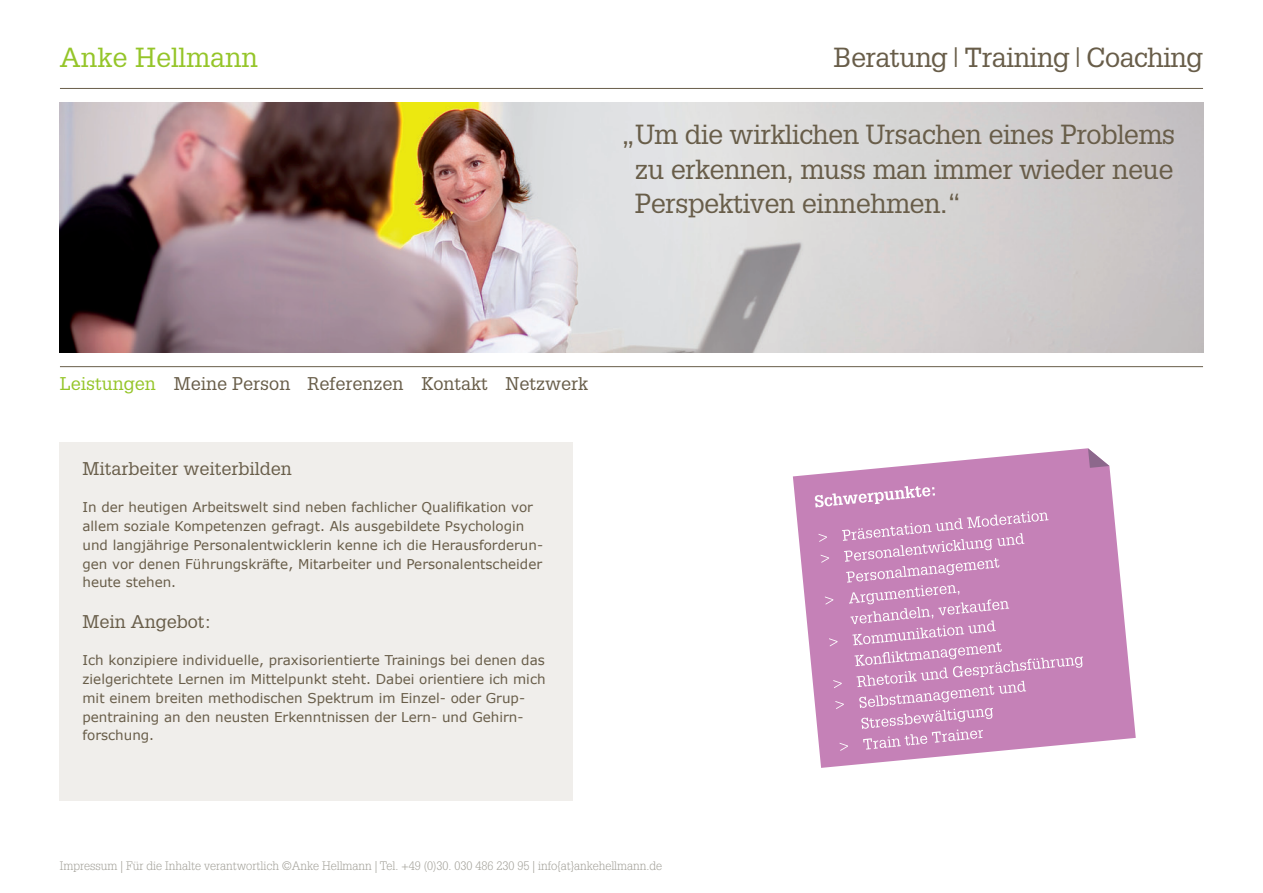
<style>
.page{position:relative;width:1263px;height:893px;background:#fff}
.page>*{position:absolute;margin:0;border:0;box-sizing:border-box;transform-origin:0 0}
.t1{font:27px/34.5px "Glypha LT Std";letter-spacing:-.02em;color:#685d49;text-align:justify}
.t2{font:27px "Glypha LT Std";color:#95c529}
.t3{font:18px "Glypha LT Std";color:#685d49}
.t4{font:13.5px/18.8px "Verdana";color:#685d49}
.t5{font:300 12px "Glypha LT Std";color:#a19f97}
.s1{color:#95c529}
</style>
<div class="page">
<hr style="left:60px;top:88px;width:1143px;height:1px;background:#685d49">
<hr style="left:60px;top:366px;width:1143px;height:1px;background:#685d49">
<img style="left:60px;top:102px;width:1143px;height:251px">
<div style="left:60px;top:442px;width:513px;height:359px;background:#f0eeeb"></div>
<svg style="left:793px;top:448px;width:343px;height:320px;fill:#c581b7"></svg>
<svg style="left:1088px;top:448px;width:21px;height:20px"></svg>
<svg style="left:815px;top:486px;width:268px;height:265px;background:#ca8cbd"></svg>
<h1 class="t2" style="left:60px;top:41px;width:200px">Anke Hellmann</h1>
<h1 class="t1" style="left:833px;top:40px;width:371px">Beratung|Training|Coaching</h1>
<h1 class="t1" style="left:635px;top:117px;width:542px;text-indent:-14px">„Um die wirklichen Ursachen eines Problems zu erkennen, muss man immer wieder neue Perspektiven einnehmen.“</h1>
<h2 class="t3" style="left:60px;top:372px;width:530px"><span class="s1">Leistungen</span> Meine Person Referenzen Kontakt Netzwerk</h2>
<h2 class="t3" style="left:82px;top:458px;width:211px">Mitarbeiter weiterbilden</h2>
<p class="t4" style="left:82px;top:498px;width:462px">In der heutigen Arbeitswelt sind neben fachlicher Qualifikation vor allem soziale Kompetenzen gefragt. Als ausgebildete Psychologin und langjährige Personalentwicklerin kenne ich die Herausforderun&shy;gen vor denen Führungskräfte, Mitarbeiter und Personalentscheider heute stehen.</p>
<h2 class="t3" style="left:82px;top:610px;width:131px">Mein Angebot:</h2>
<p class="t4" style="left:82px;top:650px;width:465px">Ich konzipiere individuelle, praxisorientierte Trainings bei denen das zielgerichtete Lernen im Mittelpunkt steht. Dabei orientiere ich mich mit einem breiten methodischen Spektrum im Einzel- oder Grup&shy;pentraining an den neusten Erkenntnissen der Lern- und Gehirn&shy;forschung.</p>
<p class="t5" style="left:60px;top:859px;width:604px">Impressum | Für die Inhalte verantwortlich ©Anke Hellmann | Tel. +49 (0)30. 030 486 230 95 | info{at}ankehellmann.de</p>
</div>
